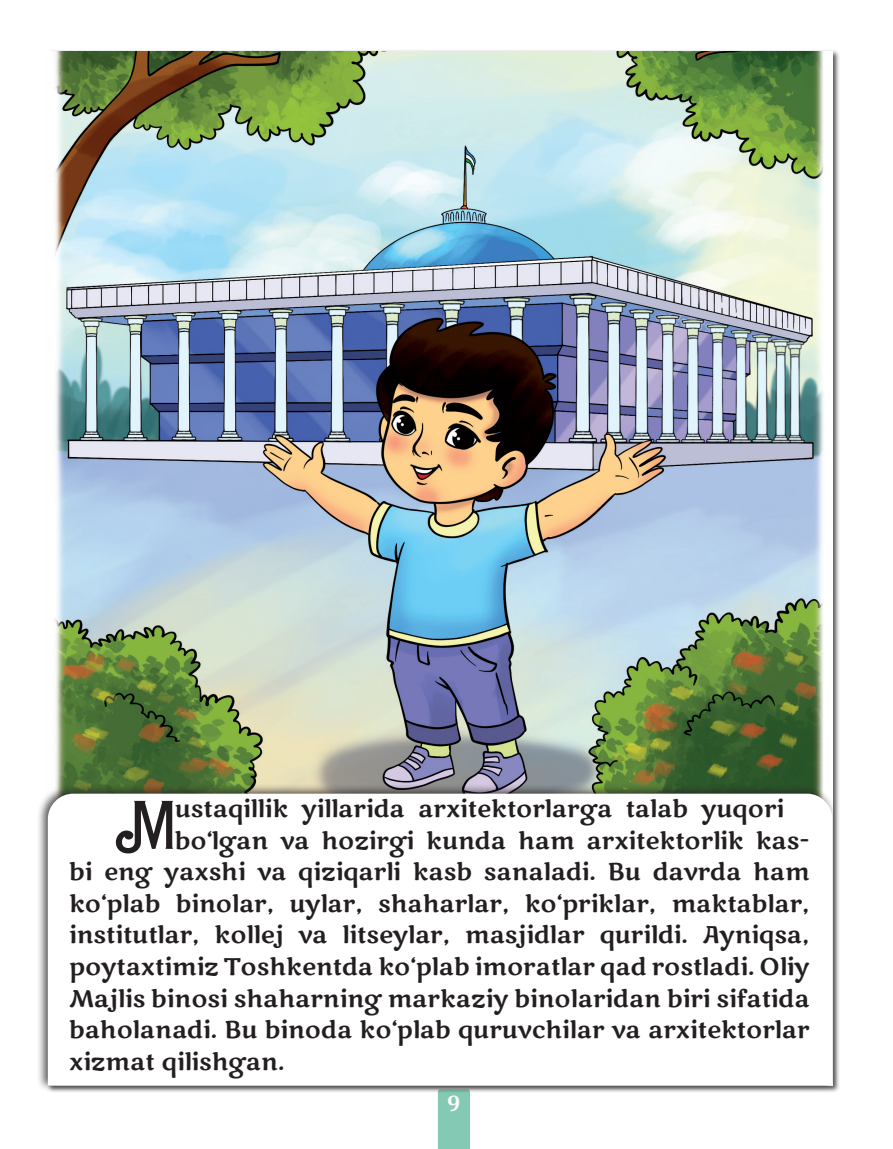
<style>
.page{position:relative;width:893px;height:1149px;background:#fff}
.page>*{position:absolute;margin:0;border:0;box-sizing:border-box;transform-origin:0 0}
.t1{font:70.65px "Bartex";color:#231f20}
.t2{font:24px "Marko One";color:#231f20}
.t3{font:700 22.5px "Cambria";color:#fff}
</style>
<div class="page">
<div style="left:438px;top:1092px;width:32px;height:56px;background:#84c9b3"></div>
<img style="left:55px;top:51px;width:769px;height:732px">
<div style="left:36px;top:783px;width:801px;height:307px;background:#231f20;opacity:.75"></div>
<svg style="left:48px;top:793px;width:784px;height:291px"></svg>
<p class="t1" style="left:116px;top:791px;width:60px">M</p>
<p class="t2" style="left:175px;top:793px;width:611px">ustaqillik yillarida arxitektorlarga talab yuqori</p>
<p class="t2" style="left:175px;top:824px;width:636px">bo‘lgan va hozirgi kunda ham arxitektorlik kas-</p>
<p class="t2" style="left:69px;top:856px;width:742px">bi eng yaxshi va qiziqarli kasb sanaladi. Bu davrda ham</p>
<p class="t2" style="left:69px;top:887px;width:742px">ko‘plab binolar, uylar, shaharlar, ko‘priklar, maktablar,</p>
<p class="t2" style="left:69px;top:919px;width:742px">institutlar, kollej va litseylar, masjidlar qurildi. Ayniqsa,</p>
<p class="t2" style="left:69px;top:950px;width:742px">poytaxtimiz Toshkentda ko‘plab imoratlar qad rostladi. Oliy</p>
<p class="t2" style="left:69px;top:982px;width:742px">Majlis binosi shaharning markaziy binolaridan biri sifatida</p>
<p class="t2" style="left:69px;top:1013px;width:742px">baholanadi. Bu binoda ko‘plab quruvchilar va arxitektorlar</p>
<p class="t2" style="left:69px;top:1045px;width:217px">xizmat qilishgan.</p>
<p class="t3" style="left:447px;top:1087px;width:15px">9</p>
</div>
